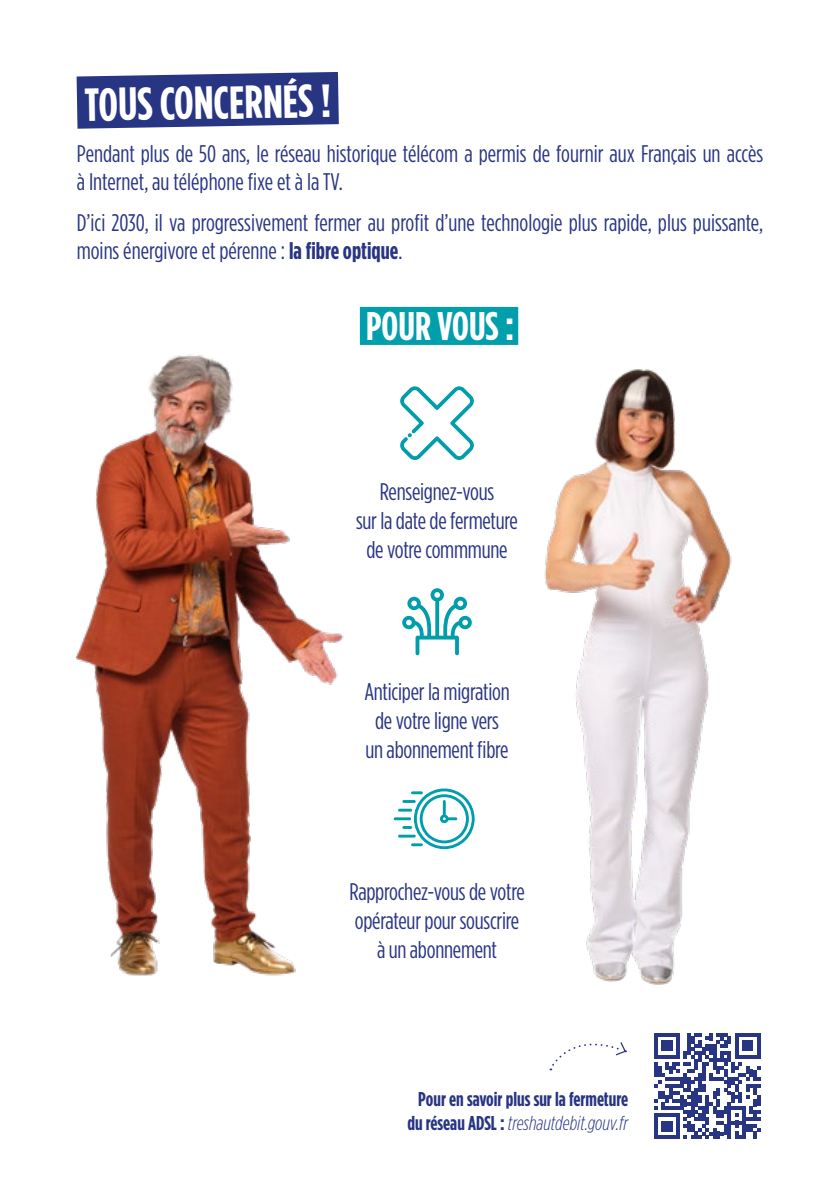
<style>
.page{position:relative;width:840px;height:1191px;background:#fff}
.page>*{position:absolute;margin:0;border:0;box-sizing:border-box;transform-origin:0 0}
.t1{font:700 46.4px "Gotham Condensed";color:#fff}
.t2{font:700 40px "Gotham Condensed";color:#fff}
.t3{font:24px/28.8px "Gotham Condensed";letter-spacing:-.01em;color:#283583;text-align:center}
.t4{font:700 20px/24px "Gotham Condensed";color:#283583;text-align:center}
.s1{font-weight:700}
.s2{font-weight:300;font-style:italic}
</style>
<div class="page">
<img style="left:75px;top:354px;width:269px;height:622px">
<img style="left:544px;top:369px;width:188px;height:616px">
<svg style="left:400px;top:386px;width:74px;height:74px"></svg>
<svg style="left:402px;top:588px;width:69px;height:68px"></svg>
<svg style="left:393px;top:788px;width:81px;height:61px"></svg>
<div style="left:359px;top:307px;width:159px;height:38px;background:#009fab"></div>
<svg style="left:654px;top:1033px;width:106px;height:106px"></svg>
<svg style="left:76px;top:72px;width:263px;height:57px;background:#3b478e"></svg>
<svg style="left:550px;top:1042px;width:76px;height:28px"></svg>
<h1 class="t1" style="left:84px;top:78px;width:248px;rotate:-1deg">TOUS CONCERNÉS !</h1>
<p class="t3" style="left:77px;top:138px;width:687px;text-align:left">Pendant plus de 50 ans, le réseau historique télécom a permis de fournir aux Français un accès à Internet, au téléphone fixe et à la TV.</p>
<p class="t3" style="left:77px;top:207px;width:687px;text-align:left">D’ici 2030, il va progressivement fermer au profit d’une technologie plus rapide, plus puissante, moins énergivore et pérenne : <span class="s1">la fibre optique</span>.</p>
<h2 class="t2" style="left:366px;top:302px;width:149px">POUR VOUS :</h2>
<p class="t3" style="left:356px;top:477px;width:163px">Renseignez-vous<br>sur la date de fermeture de votre commmune</p>
<p class="t3" style="left:364px;top:677px;width:147px">Anticiper la migration de votre ligne vers un abonnement fibre</p>
<p class="t3" style="left:349px;top:877px;width:177px">Rapprochez-vous de votre opérateur pour souscrire à un abonnement</p>
<p class="t4" style="left:407px;top:1087px;width:222px">Pour en savoir plus sur la fermeture du réseau ADSL : <span class="s2">treshautdebit.gouv.fr</span></p>
</div>
